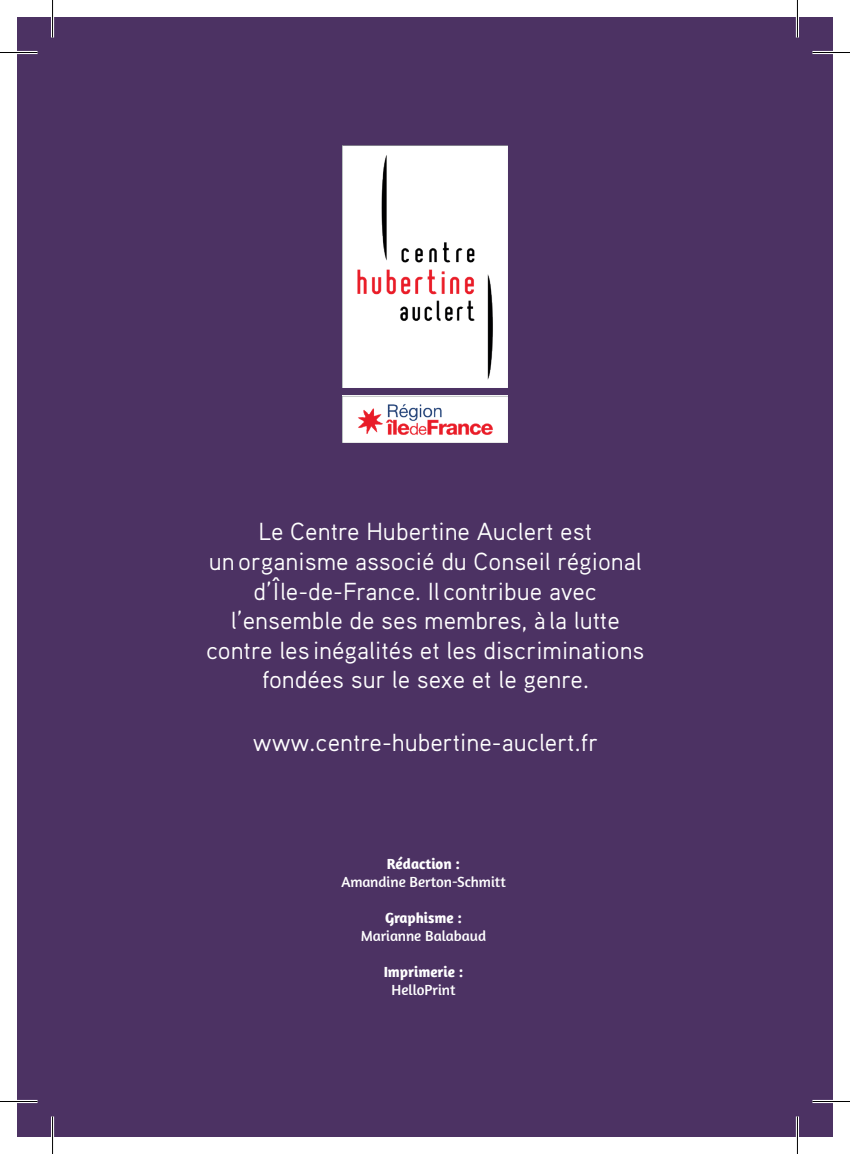
<style>
.page{position:relative;width:850px;height:1154px;background:#fff}
.page>*{position:absolute;margin:0;border:0;box-sizing:border-box;transform-origin:0 0}
.t1{font:24.75px/29.5px "Aaux Pro OT";color:#fff;text-align:center}
.t2{font:15px "Amaranth";color:#fff}
.t3{font:700 15px "Amaranth";color:#fff}
</style>
<div class="page">
<div style="left:17px;top:17px;width:815px;height:1120px;background:#4c3263"></div>
<img style="left:342px;top:146px;width:165px;height:296px">
<div style="left:342px;top:388px;width:165px;height:7px;background:#4c3263"></div>
<hr style="left:0;top:51px;width:38px;height:3px;background:#fff">
<hr style="left:812px;top:51px;width:37px;height:3px;background:#fff">
<hr style="left:0;top:1100px;width:38px;height:3px;background:#fff">
<hr style="left:812px;top:1100px;width:37px;height:3px;background:#fff">
<hr style="left:51px;top:0;width:3px;height:38px;background:#fff">
<hr style="left:51px;top:1116px;width:3px;height:38px;background:#fff">
<hr style="left:795px;top:0;width:3px;height:38px;background:#fff">
<hr style="left:795px;top:1116px;width:3px;height:38px;background:#fff">
<hr style="left:0;top:52px;width:38px;height:1px;background:#000">
<hr style="left:812px;top:52px;width:37px;height:1px;background:#000">
<hr style="left:0;top:1101px;width:38px;height:1px;background:#000">
<hr style="left:812px;top:1101px;width:37px;height:1px;background:#000">
<hr style="left:52px;top:0;width:1px;height:38px;background:#000">
<hr style="left:52px;top:1116px;width:1px;height:38px;background:#000">
<hr style="left:796px;top:0;width:1px;height:38px;background:#000">
<hr style="left:796px;top:1116px;width:1px;height:38px;background:#000">
<p class="t1" style="left:206px;top:516px;width:439px">Le Centre Hubertine Auclert est<br>un organisme associé du Conseil régional d’Île-de-France. Il contribue avec l’ensemble de ses membres, à la lutte contre les inégalités et les discriminations fondées sur le sexe et le genre.</p>
<p class="t1" style="left:252px;top:727px;width:347px">www.centre-hubertine-auclert.fr</p>
<p class="t3" style="left:387px;top:854px;width:75px">Rédaction :</p>
<p class="t2" style="left:341px;top:873px;width:166px">Amandine Berton-Schmitt</p>
<p class="t3" style="left:385px;top:908px;width:78px">Graphisme :</p>
<p class="t2" style="left:360px;top:927px;width:127px">Marianne Balabaud</p>
<p class="t3" style="left:383px;top:962px;width:81px">Imprimerie :</p>
<p class="t2" style="left:391px;top:981px;width:65px">HelloPrint</p>
</div>
